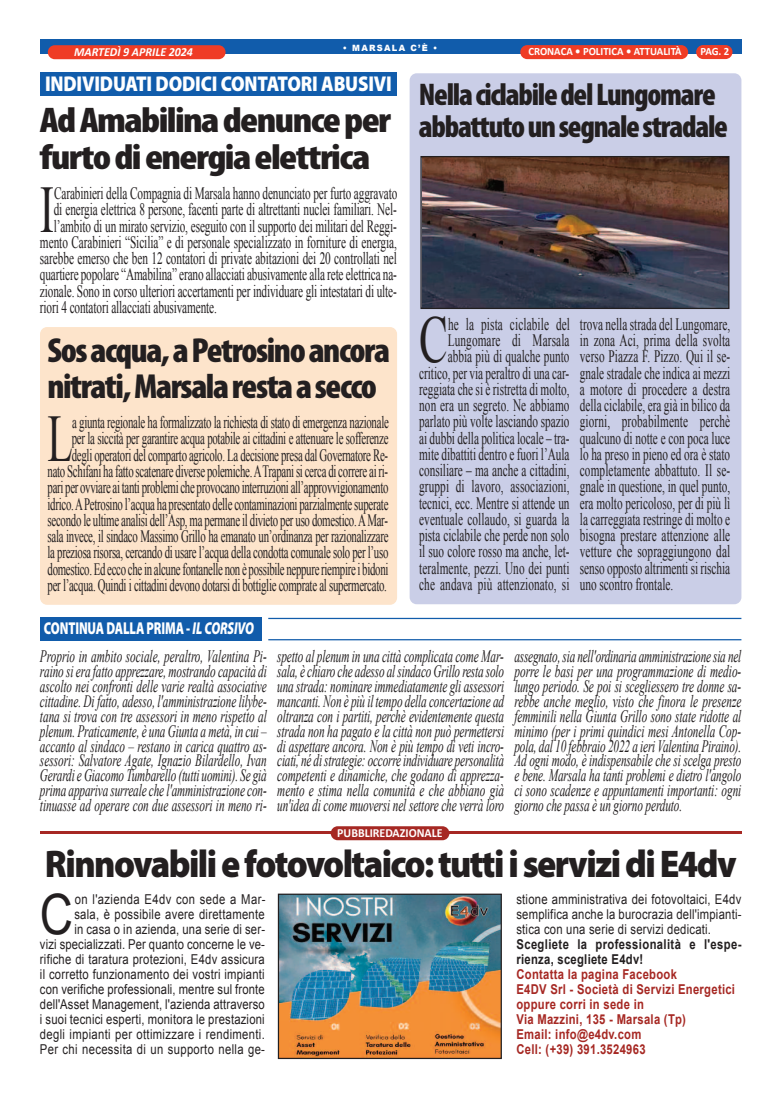
<style>
.page{position:relative;width:780px;height:1099px;background:#fff}
.page>*{position:absolute;margin:0;border:0;box-sizing:border-box;transform-origin:0 0}
.t1{font:66.5px "Times New Roman";color:#231f20;scale:.65 1}
.t2{font:66.5px "Times New Roman";color:#231f20;scale:.62 1}
.t3{font:55.62px "Arial";color:#231f20;scale:.83 1}
.t4{font:900 38.62px "Myriad Pro";letter-spacing:-.045em;color:#231f20;scale:.92 1}
.t5{font:900 condensed 35.75px/36.1px "Myriad Pro";letter-spacing:-.04em;color:#231f20;scale:1.14 1}
.t6{font:900 condensed 34.88px/35.2px "Myriad Pro";letter-spacing:-.04em;color:#231f20}
.t7{font:900 condensed 31.38px/31.8px "Myriad Pro";letter-spacing:-.04em;color:#231f20}
.t8{font:900 21.5px "Myriad Pro";letter-spacing:-.01em;color:#fff;scale:.87 1}
.t9{font:17.38px/16.2px "Times New Roman";letter-spacing:-.01em;color:#231f20;text-align:right;scale:.65 1}
.t10{font:italic 17.38px/14.9px "Times New Roman";letter-spacing:-.01em;color:#231f20;text-align:justify;scale:.65 1}
.t11{font:17.38px/16.2px "Times New Roman";letter-spacing:-.01em;color:#231f20;text-align:right;scale:.62 1}
.t12{font:900 17.25px "Myriad Pro";letter-spacing:-.01em;color:#fff;scale:.72 1}
.t13{font:13.62px/15px "Arial";letter-spacing:.02em;color:#231f20;text-align:right;scale:.83 1}
.t14{font:700 13.62px/15px "Arial";letter-spacing:.025em;color:#a62823;scale:.83 1}
.t15{font:700 13.62px/15px "Arial";letter-spacing:.035em;color:#231f20;scale:.83 1}
.t16{font:italic 700 12.38px "Calibri";color:#fff;scale:.96 1}
.t17{font:700 12.38px "Calibri";color:#fff;scale:.96 1}
.t18{font:700 11.12px "Calibri";color:#fff;scale:.96 1}
.t19{font:900 8.62px "Arial";letter-spacing:.15em;color:#fff;scale:.96 1}
.s1{font-style:italic}
</style>
<div class="page">
<div style="left:40px;top:40px;width:701px;height:14px;background:#115cab"></div>
<div style="left:696px;top:45px;width:36px;height:14px;background:#ef3c25;border-radius:7px"></div>
<div style="left:520px;top:45px;width:168px;height:14px;background:#ef3c25;border-radius:7px"></div>
<div style="left:48px;top:45px;width:177px;height:14px;background:#ef3c25;border-radius:7px"></div>
<div style="left:40px;top:617px;width:221px;height:23px;background:#115cab"></div>
<hr style="left:268px;top:618px;width:473px;height:1px;background:#115cab">
<hr style="left:268px;top:639px;width:473px;height:1px;background:#115cab">
<div style="left:40px;top:72px;width:357px;height:24px;background:#115cab"></div>
<div style="left:409px;top:73px;width:332px;height:531px;background:#cacee7;border-radius:7px"></div>
<div style="left:40px;top:327px;width:357px;height:278px;background:#fde4cb;border-radius:7px"></div>
<img style="left:423px;top:158px;width:304px;height:149px">
<div style="left:420px;top:156px;width:309px;height:153px;border:1px solid #231f20"></div>
<hr style="left:40px;top:831px;width:701px;height:3px;background:#a62823">
<div style="left:331px;top:826px;width:118px;height:14px;background:#a62823;border-radius:7px"></div>
<img style="left:280px;top:895px;width:220px;height:162px">
<div style="left:278px;top:893px;width:224px;height:166px;border:1px solid #231f20"></div>
<p class="t19" style="left:343px;top:41px;width:100px">• MARSALA C’È •</p>
<p class="t16" style="left:74px;top:47px;width:125px">MARTEDÌ 9 APRILE 2024</p>
<p class="t18" style="left:528px;top:47px;width:161px">CRONACA • POLITICA • ATTUALITÀ</p>
<p class="t18" style="left:700px;top:47px;width:32px">PAG. 2</p>
<p class="t8" style="left:45px;top:76px;width:400px">INDIVIDUATI DODICI CONTATORI ABUSIVI</p>
<h3 class="t5" style="left:40px;top:105px;width:309px">AdAmabilinadenunceper furtodienergiaelettrica</h3>
<h1 class="t1" style="left:40px;top:172px;width:24px">I</h1>
<p class="t9" style="left:54px;top:185px;width:529px">Carabinieri della Compagnia di Marsala hanno denunciato per furto aggravato</p>
<p class="t9" style="left:54px;top:201px;width:529px">di energia elettrica 8 persone, facenti parte di altrettanti nuclei familiari. Nel-</p>
<p class="t9" style="left:54px;top:218px;width:529px">l’ambito di un mirato servizio, eseguito con il supporto dei militari del Reggi-</p>
<p class="t9" style="left:40px;top:234px;width:550px">mento Carabinieri “Sicilia” e di personale specializzato in forniture di energia,</p>
<p class="t9" style="left:40px;top:250px;width:550px">sarebbe emerso che ben 12 contatori di private abitazioni dei 20 controllati nel</p>
<p class="t9" style="left:40px;top:266px;width:550px">quartiere popolare “Amabilina” erano allacciati abusivamente alla rete elettrica na-</p>
<p class="t9" style="left:40px;top:283px;width:550px">zionale. Sono in corso ulteriori accertamenti per individuare gli intestatari di ulte-</p>
<p class="t9" style="left:40px;top:299px;width:274px">riori 4 contatori allacciati abusivamente.</p>
<h3 class="t6" style="left:47px;top:336px;width:344px">Sosacqua,aPetrosinoancora nitrati,Marsalarestaasecco</h3>
<p class="t11" style="left:48px;top:414px;width:552px">a giunta regionale ha formalizzato la richiesta di stato di emergenza nazionale<br>per la siccità per garantire acqua potabile ai cittadini e attenuare le sofferenze degli operatori del comparto agricolo. La decisione presa dal Governatore Re-<br>nato Schifani ha fatto scatenare diverse polemiche.ATrapani si cerca di correre ai ri&shy;pari per ovviare ai tanti problemi che provocano interruzioni all’approvvigionamento idrico.APetrosino l’acqua ha presentato delle contaminazioni parzialmente superate secondo le ultime analisi dell’Asp, ma permane il divieto per uso domestico.AMar&shy;sala invece, il sindaco Massimo Grillo ha emanato un’ordinanza per razionalizzare la preziosa risorsa, cercando di usare l’acqua della condotta comunale solo per l’uso domestico. Ed ecco che in alcune fontanelle non è possibile neppure riempire i bidoni per l’acqua. Quindi i cittadini devono dotarsi di bottiglie comprate al supermercato.</p>
<h1 class="t2" style="left:48px;top:401px;width:42px">L</h1>
<h3 class="t7" style="left:419px;top:81px;width:310px">NellaciclabiledelLungomare abbattutounsegnalestradale</h3>
<h1 class="t1" style="left:419px;top:303px;width:46px">C</h1>
<p class="t9" style="left:419px;top:316px;width:233px">he la pista ciclabile del<br>Lungomare di Marsala<br>abbia più di qualche punto critico, per via peraltro di una car&shy;reggiata che si è ristretta di molto, non era un segreto. Ne abbiamo parlato più volte lasciando spazio ai dubbi della politica locale – tra&shy;mite dibattiti dentro e fuori l’Aula consiliare – ma anche a cittadini, gruppi di lavoro, associazioni, tecnici, ecc. Mentre si attende un eventuale collaudo, si guarda la pista ciclabile che perde non solo il suo colore rosso ma anche, let&shy;teralmente, pezzi. Uno dei punti che andava più attenzionato, si</p>
<p class="t9" style="left:580px;top:316px;width:233px;text-align:justify">trova nella strada del Lungomare, in zona Aci, prima della svolta verso Piazza F. Pizzo. Qui il se&shy;gnale stradale che indica ai mezzi a motore di procedere a destra della ciclabile, era già in bilico da giorni, probabilmente perchè qualcuno di notte e con poca luce lo ha preso in pieno ed ora è stato completamente abbattuto. Il se&shy;gnale in questione, in quel punto, era molto pericoloso, per di più lì la carreggiata restringe di molto e bisogna prestare attenzione alle vetture che sopraggiungono dal senso opposto altrimenti si rischia uno scontro frontale.</p>
<p class="t12" style="left:44px;top:621px;width:293px">CONTINUA DALLA PRIMA - <span class="s1">IL CORSIVO</span></p>
<p class="t10" style="left:40px;top:648px;width:350px">Proprio in ambito sociale, peraltro, Valentina Pi&shy;raino si era fatto apprezzare, mostrando capacità di ascolto nei confronti delle varie realtà associative cittadine. Di fatto, adesso, l'amministrazione lilybe&shy;tana si trova con tre assessori in meno rispetto al plenum. Praticamente, è una Giunta a metà, in cui – accanto al sindaco – restano in carica quattro as&shy;sessori: Salvatore Agate, Ignazio Bilardello, Ivan Gerardi e Giacomo Tumbarello (tutti uomini). Se già prima appariva surreale che l'amministrazione con&shy;tinuasse ad operare con due assessori in meno ri-</p>
<p class="t10" style="left:277px;top:648px;width:350px">spetto al plenum in una città complicata come Mar&shy;sala, è chiaro che adesso al sindaco Grillo resta solo una strada: nominare immediatamente gli assessori mancanti. Non è più il tempo della concertazione ad oltranza con i partiti, perchè evidentemente questa strada non ha pagato e la città non può permettersi di aspettare ancora. Non è più tempo di veti incro&shy;ciati, né di strategie: occorre individuare personalità competenti e dinamiche, che godano di apprezza&shy;mento e stima nella comunità e che abbiano già un'idea di come muoversi nel settore che verrà loro</p>
<p class="t10" style="left:514px;top:648px;width:350px">assegnato, sia nell'ordinaria amministrazione sia nel porre le basi per una programmazione di medio&shy;lungo periodo. Se poi si scegliessero tre donne sa&shy;rebbe anche meglio, visto che finora le presenze femminili nella Giunta Grillo sono state ridotte al minimo (per i primi quindici mesi Antonella Cop&shy;pola, dal 10 febbraio 2022 a ieri Valentina Piraino).<br>Ad ogni modo, è indispensabile che si scelga presto e bene. Marsala ha tanti problemi e dietro l'angolo ci sono scadenze e appuntamenti importanti: ogni giorno che passa è un giorno perduto.</p>
<p class="t17" style="left:337px;top:827px;width:111px">PUBBLIREDAZIONALE</p>
<h3 class="t4" style="left:45px;top:849px;width:753px">Rinnovabiliefotovoltaico:tuttiiservizidiE4dv</h3>
<h2 class="t3" style="left:40px;top:883px;width:42px">C</h2>
<p class="t13" style="left:40px;top:891px;width:273px">on l'azienda E4dv con sede a Mar-<br>sala, è possibile avere direttamente<br>in casa o in azienda, una serie di ser-<br>vizi specializzati. Per quanto concerne le ve&shy;rifiche di taratura protezioni, E4dv assicura il corretto funzionamento dei vostri impianti con verifiche professionali, mentre sul fronte dell'Asset Management, l'azienda attraverso i suoi tecnici esperti, monitora le prestazioni degli impianti per ottimizzare i rendimenti.<br>Per chi necessita di un supporto nella ge-</p>
<p class="t13" style="left:516px;top:891px;width:273px;text-align:justify">stione amministrativa dei fotovoltaici, E4dv semplifica anche la burocrazia dell'impianti&shy;stica con una serie di servizi dedicati.</p>
<p class="t15" style="left:516px;top:936px;width:272px">Scegliete la professionalità e l'espe&shy;rienza, scegliete E4dv!</p>
<p class="t14" style="left:516px;top:966px;width:265px">Contatta la pagina Facebook<br>E4DV Srl - Società di Servizi Energetici oppure corri in sede in<br>Via Mazzini, 135 - Marsala (Tp)<br>Email: info@e4dv.com<br>Cell: (+39) 391.3524963</p>
</div>
